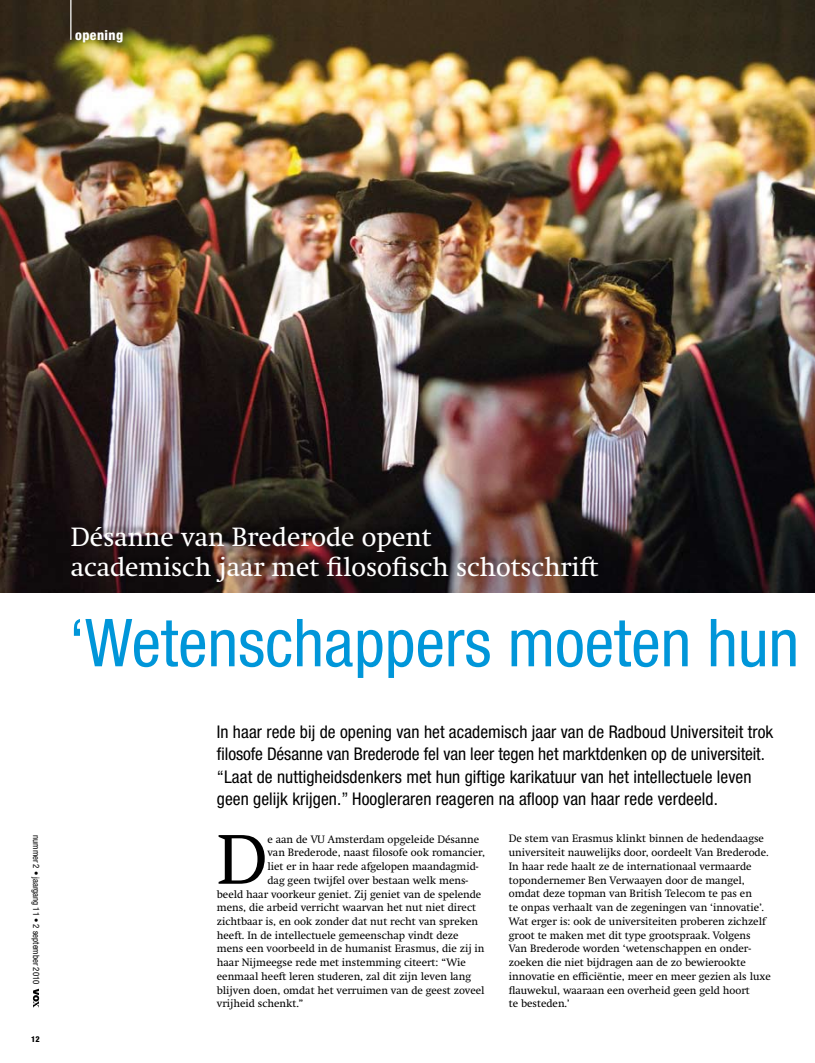
<style>
.page{position:relative;width:815px;height:1063px;background:#fff}
.page>*{position:absolute;margin:0;border:0;box-sizing:border-box;transform-origin:0 0}
.t1{font:69.5px "Swift";color:#000}
.t2{font:condensed 66.25px "Helvetica Neue";color:#0096d9}
.t3{font:26.25px/30px "Swift";color:#fff}
.t4{font:condensed 17.5px/22.5px "Helvetica Neue";letter-spacing:.005em;color:#000}
.t5{font:800 condensed 13.75px "Helvetica Neue";letter-spacing:.03em;color:#fff}
.t6{font:10.62px/13.8px "Swift";color:#000}
.t7{font:condensed 8.75px "Helvetica Neue";color:#000}
.t8{font:800 condensed 8.12px "Helvetica Neue";color:#000}
</style>
<div class="page">
<img style="left:0;top:0;width:815px;height:592px">
<svg style="left:33px;top:989px;width:6px;height:19px"></svg>
<div style="left:71px;top:519px;width:533px;height:62px;background:#000;opacity:.5"></div>
<hr style="left:70px;top:0;width:1px;height:40px;background:#fff">
<p class="t5" style="left:75px;top:27px;width:50px">opening</p>
<p class="t7" style="left:41px;top:835px;width:151px;rotate:90deg">nummer 2 • jaargang 11 • 2 september 2010</p>
<p class="t8" style="left:31px;top:1034px;width:10px">12</p>
<p class="t3" style="left:71px;top:522px;width:529px">Désanne van Brederode opent<br>academisch jaar met filosofisch schotschrift</p>
<p class="t2" style="left:69px;top:605px;width:732px">‘Wetenschappers moeten hun</p>
<p class="t4" style="left:217px;top:720px;width:558px">In haar rede bij de opening van het academisch jaar van de Radboud Universiteit trok filosofe Désanne van Brederode fel van leer tegen het marktdenken op de universiteit. “Laat de nuttigheidsdenkers met hun giftige karikatuur van het intellectuele leven geen gelijk krijgen.” Hoogleraren reageren na afloop van haar rede verdeeld.</p>
<p class="t1" style="left:217px;top:820px;width:52px">D</p>
<p class="t6" style="left:267px;top:832px;width:213px">e aan de VU Amsterdam opgeleide Désanne</p>
<p class="t6" style="left:267px;top:846px;width:219px">van Brederode, naast filosofe ook romancier,</p>
<p class="t6" style="left:267px;top:860px;width:213px">liet er in haar rede afgelopen maandagmid-</p>
<p class="t6" style="left:267px;top:873px;width:202px">dag geen twijfel over bestaan welk mens-</p>
<p class="t6" style="left:217px;top:887px;width:266px">beeld haar voorkeur geniet. Zij geniet van de spelende</p>
<p class="t6" style="left:217px;top:901px;width:261px">mens, die arbeid verricht waarvan het nut niet direct</p>
<p class="t6" style="left:217px;top:915px;width:263px">zichtbaar is, en ook zonder dat nut recht van spreken</p>
<p class="t6" style="left:217px;top:928px;width:243px">heeft. In de intellectuele gemeenschap vindt deze</p>
<p class="t6" style="left:217px;top:942px;width:269px">mens een voorbeeld in de humanist Erasmus, die zij in</p>
<p class="t6" style="left:217px;top:956px;width:251px">haar Nijmeegse rede met instemming citeert: “Wie</p>
<p class="t6" style="left:217px;top:970px;width:256px">eenmaal heeft leren studeren, zal dit zijn leven lang</p>
<p class="t6" style="left:217px;top:983px;width:269px">blijven doen, omdat het verruimen van de geest zoveel</p>
<p class="t6" style="left:217px;top:997px;width:88px">vrijheid schenkt.”</p>
<p class="t6" style="left:509px;top:832px;width:263px">De stem van Erasmus klinkt binnen de hedendaagse universiteit nauwelijks door, oordeelt Van Brederode.<br>In haar rede haalt ze de internationaal vermaarde topondernemer Ben Verwaayen door de mangel, omdat deze topman van British Telecom te pas en<br>te onpas verhaalt van de zegeningen van ‘innovatie’.<br>Wat erger is: ook de universiteiten proberen zichzelf groot te maken met dit type grootspraak. Volgens Van Brederode worden ‘wetenschappen en onder&shy;zoeken die niet bijdragen aan de zo bewierookte innovatie en efficiëntie, meer en meer gezien als luxe flauwekul, waaraan een overheid geen geld hoort<br>te besteden.’</p>
</div>
